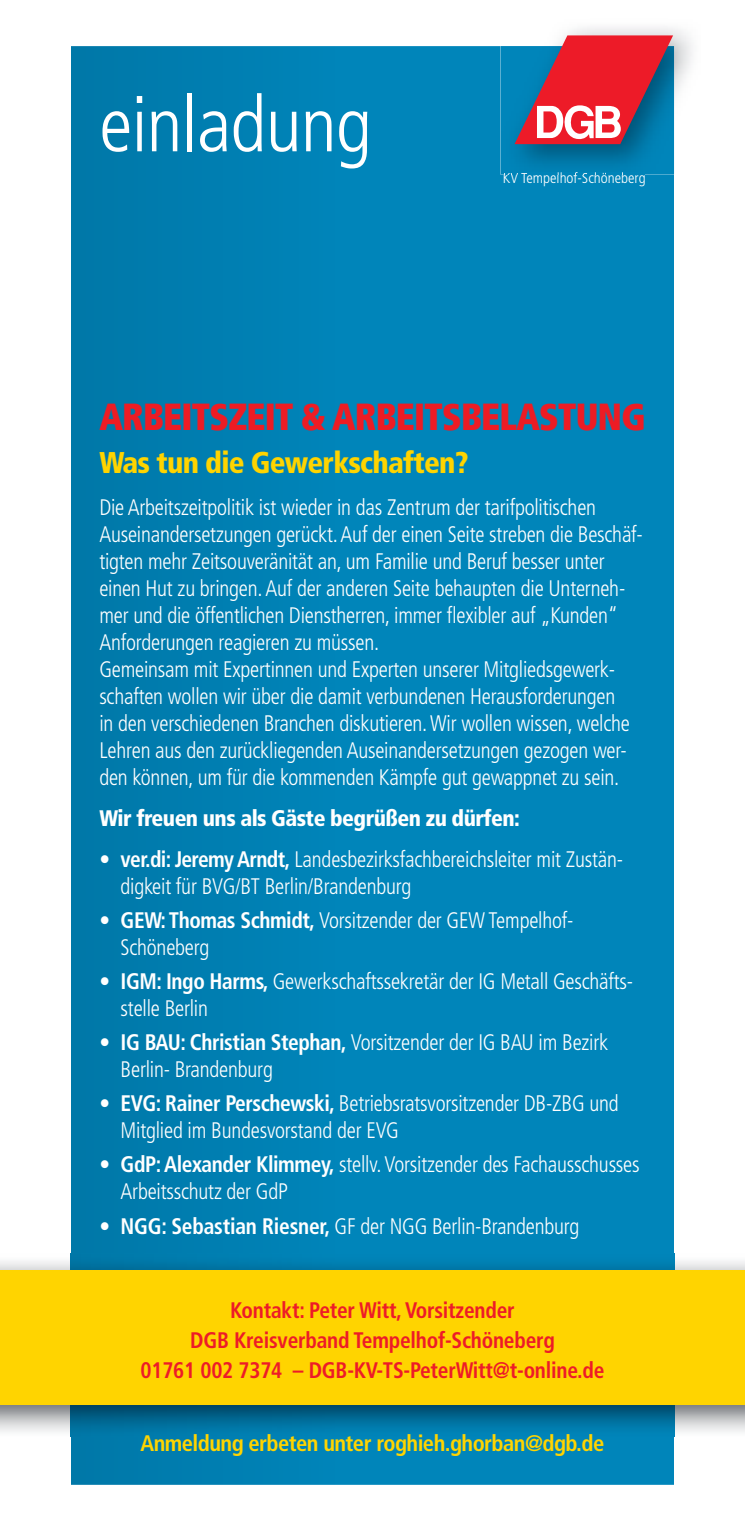
<style>
.page{position:relative;width:745px;height:1531px;background:#fff}
.page>*{position:absolute;margin:0;border:0;box-sizing:border-box;transform-origin:0 0}
.t1{font:300 condensed 77.5px "Frutiger LT Com";letter-spacing:-.01em;color:#fff}
.t2{font:900 condensed 37.5px "Frutiger LT";letter-spacing:-.02em;color:#ed1c24;scale:.94 1}
.t3{font:900 condensed 30px "Frutiger LT Std";letter-spacing:-.025em;color:#ffd400}
.t4{font:300 condensed 22.5px/27px "Frutiger LT Com";letter-spacing:-.01em;color:#fff;scale:.95 1}
.t5{font:700 condensed 22.5px/30px "Frutiger LT Com";letter-spacing:-.01em;color:#ed1b28;text-align:center;scale:.95 1}
.t6{font:700 condensed 22.5px "Frutiger LT Com";letter-spacing:-.025em;color:#ffd400}
.t7{font:900 condensed 22.5px "Frutiger LT Std";letter-spacing:-.025em;color:#fff}
.t8{font:300 condensed 15px "Frutiger LT Std";color:#fff}
.s1{font-weight:700}
</style>
<div class="page">
<img style="left:71px;top:46px;width:602px;height:1439px">
<img style="left:0;top:1253px;width:744px;height:183px">
<img style="left:71px;top:1253px;width:602px;height:183px">
<div style="left:0;top:1270px;width:744px;height:135px;background:#ffd400"></div>
<img style="left:569px;top:27px;width:123px;height:148px">
<img style="left:500px;top:46px;width:173px;height:129px">
<img style="left:613px;top:172px;width:31px;height:3px">
<img style="left:504px;top:172px;width:109px;height:3px">
<svg style="left:514px;top:35px;width:158px;height:109px;background:#a85369"></svg>
<h1 class="t1" style="left:99px;top:92px;width:274px">einladung</h1>
<p class="t8" style="left:502px;top:172px;width:144px">KV Tempelhof-Schöneberg</p>
<h2 class="t2" style="left:99px;top:395px;width:582px">ARBEITSZEIT &amp; ARBEITSBELASTUNG</h2>
<h3 class="t3" style="left:99px;top:450px;width:370px">Was tun die Gewerkschaften?</h3>
<p class="t4" style="left:99px;top:495px;width:573px">Die Arbeitszeitpolitik ist wieder in das Zentrum der tarifpolitischen Auseinandersetzungen gerückt. Auf der einen Seite streben die Beschäf&shy;tigten mehr Zeitsouveränität an, um Familie und Beruf besser unter einen Hut zu bringen. Auf der anderen Seite behaupten die Unterneh&shy;mer und die öffentlichen Dienstherren, immer flexibler auf „Kunden“ Anforderungen reagieren zu müssen.<br>Gemeinsam mit Expertinnen und Experten unserer Mitgliedsgewerk&shy;schaften wollen wir über die damit verbundenen Herausforderungen<br>in den verschiedenen Branchen diskutieren. Wir wollen wissen, welche Lehren aus den zurückliegenden Auseinandersetzungen gezogen wer&shy;den können, um für die kommenden Kämpfe gut gewappnet zu sein.</p>
<p class="t7" style="left:99px;top:808px;width:422px">Wir freuen uns als Gäste begrüßen zu dürfen:</p>
<p class="t4" style="left:120px;top:847px;width:530px;text-indent:-21px"><span class="s1">• ver.di: Jeremy Arndt,</span> Landesbezirksfachbereichsleiter mit Zustän&shy;digkeit für BVG/BT Berlin/Brandenburg</p>
<p class="t4" style="left:120px;top:908px;width:478px;text-indent:-21px"><span class="s1">• GEW: Thomas Schmidt,</span> Vorsitzender der GEW Tempelhof-<br>Schöneberg</p>
<p class="t4" style="left:120px;top:969px;width:540px;text-indent:-21px"><span class="s1">• IGM: Ingo Harms,</span> Gewerkschaftssekretär der IG Metall Geschäfts&shy;stelle Berlin</p>
<p class="t4" style="left:120px;top:1030px;width:514px;text-indent:-21px"><span class="s1">• IG BAU: Christian Stephan,</span> Vorsitzender der IG BAU im Bezirk<br>Berlin- Brandenburg</p>
<p class="t4" style="left:120px;top:1092px;width:525px;text-indent:-21px"><span class="s1">• EVG: Rainer Perschewski,</span> Betriebsratsvorsitzender DB-ZBG und<br>Mitglied im Bundesvorstand der EVG</p>
<p class="t4" style="left:120px;top:1153px;width:547px;text-indent:-21px"><span class="s1">• GdP: Alexander Klimmey,</span> stellv. Vorsitzender des Fachausschusses<br>Arbeitsschutz der GdP</p>
<p class="t4" style="left:99px;top:1214px;width:506px"><span class="s1">• NGG: Sebastian Riesner,</span> GF der NGG Berlin-Brandenburg</p>
<p class="t5" style="left:140px;top:1296px;width:489px">Kontakt: Peter Witt, Vorsitzender<br>DGB Kreisverband Tempelhof-Schöneberg<br>01761 002 7374 – DGB-KV-TS-PeterWitt@t-online.de</p>
<p class="t6" style="left:140px;top:1434px;width:465px">Anmeldung erbeten unter roghieh.ghorban@dgb.de</p>
</div>
